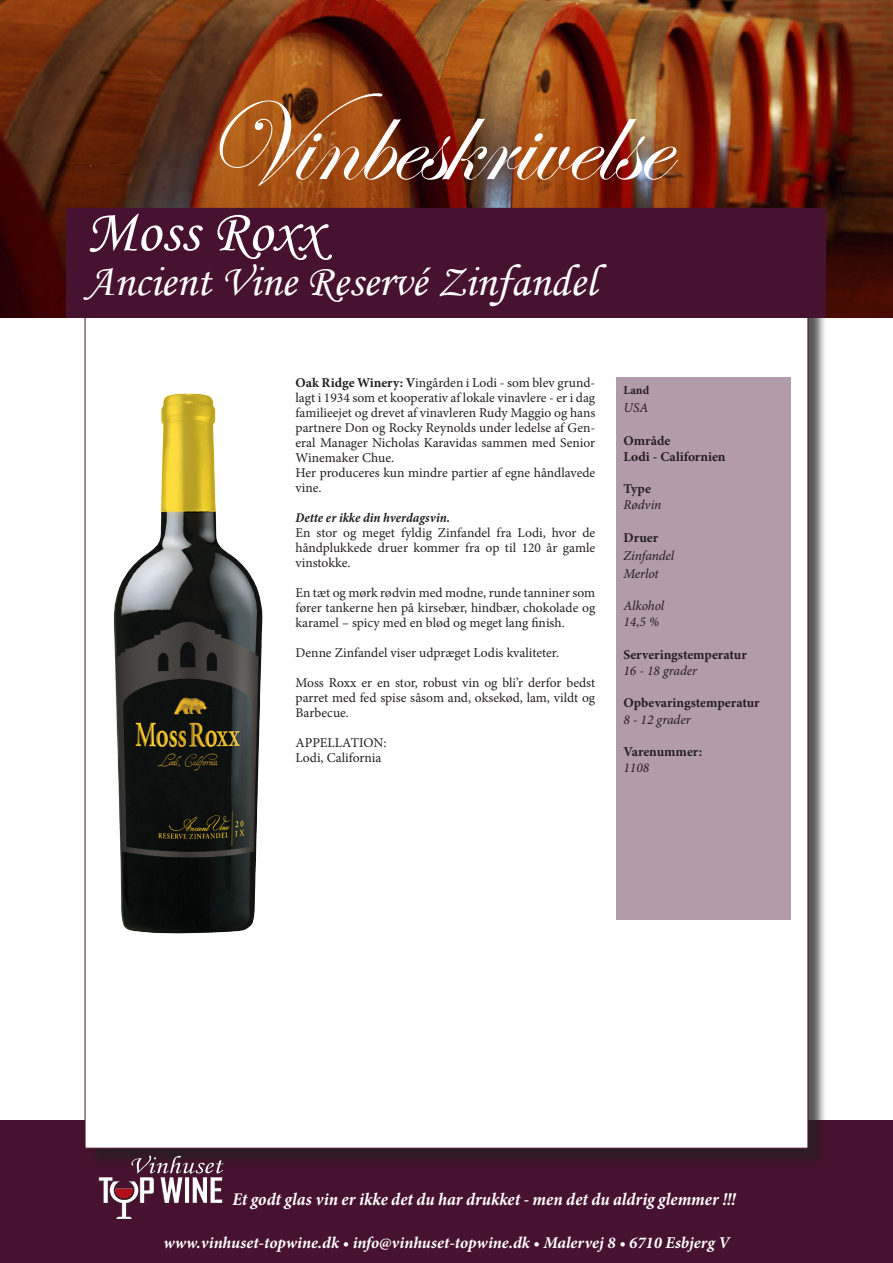
<style>
.page{position:relative;width:893px;height:1263px;background:#fff}
.page>*{position:absolute;margin:0;border:0;box-sizing:border-box;transform-origin:0 0}
.t1{font:120px "Edwardian Script ITC";color:#fff}
.t2{font:60px "Monotype Corsiva";color:#fff}
.t3{font:45px "Monotype Corsiva";color:#fff}
.t4{font:italic 700 condensed 18px "Minion Pro";color:#fff}
.t5{font:italic 700 16.5px "Minion Pro";color:#fff}
.t6{font:13.5px/15px "Minion Pro";color:#231f20;text-align:justify}
.t7{font:700 13.5px "Minion Pro";color:#231f20}
.t8{font:italic 13.5px "Minion Pro";letter-spacing:-.005em;color:#231f20}
.t9{font:italic 700 condensed 13.5px "Minion Pro";color:#231f20}
.t10{font:700 12px "Minion Pro";color:#231f20}
.s1{font-weight:700}
</style>
<div class="page">
<img style="left:0;top:0;width:893px;height:317px">
<div style="left:0;top:1120px;width:893px;height:143px;background:#47122f"></div>
<div style="left:87px;top:210px;width:740px;height:957px;background:#231f20;opacity:.75"></div>
<div style="left:85px;top:208px;width:723px;height:940px;background:#fff"></div>
<div style="left:67px;top:208px;width:759px;height:109px;background:#47122f"></div>
<div style="left:617px;top:377px;width:174px;height:542px;background:#b29bab"></div>
<img style="left:85px;top:1148px;width:147px;height:72px">
<img style="left:114px;top:393px;width:149px;height:541px">
<p class="t1" style="left:202px;top:76px;width:467px">Vinbeskrivelse</p>
<p class="t2" style="left:86px;top:195px;width:238px">Moss Roxx</p>
<p class="t3" style="left:86px;top:254px;width:512px">Ancient Vine Reservé Zinfandel</p>
<p class="t6" style="left:296px;top:375px;width:301px"><span class="s1">Oak Ridge Winery: V</span>ingården i Lodi - som blev grund&shy;lagt i 1934 som et kooperativ af lokale vinavlere - er i dag familieejet og drevet af vinavleren Rudy Maggio og hans partnere Don og Rocky Reynolds under ledelse af Gen&shy;eral Manager Nicholas Karavidas sammen med Senior Winemaker Chue.</p>
<p class="t6" style="left:296px;top:465px;width:301px">Her produceres kun mindre partier af egne håndlavede vine.</p>
<p class="t9" style="left:296px;top:508px;width:156px">Dette er ikke din hverdagsvin.</p>
<p class="t6" style="left:296px;top:525px;width:301px">En stor og meget fyldig Zinfandel fra Lodi, hvor de håndplukkede druer kommer fra op til 120 år gamle vinstokke.</p>
<p class="t6" style="left:296px;top:585px;width:301px">En tæt og mørk rødvin med modne, runde tanniner som fører tankerne hen på kirsebær, hindbær, chokolade og karamel – spicy med en blød og meget lang finish.</p>
<p class="t6" style="left:296px;top:645px;width:265px">Denne Zinfandel viser udpræget Lodis kvaliteter.</p>
<p class="t6" style="left:296px;top:675px;width:301px">Moss Roxx er en stor, robust vin og bli’r derfor bedst parret med fed spise såsom and, oksekød, lam, vildt og Barbecue.</p>
<p class="t6" style="left:296px;top:735px;width:92px">APPELLATION:</p>
<p class="t6" style="left:296px;top:750px;width:87px">Lodi, California</p>
<p class="t10" style="left:623px;top:382px;width:27px">Land</p>
<p class="t8" style="left:623px;top:399px;width:26px">USA</p>
<p class="t7" style="left:623px;top:431px;width:48px">Område</p>
<p class="t7" style="left:623px;top:447px;width:104px">Lodi - Californien</p>
<p class="t7" style="left:623px;top:479px;width:29px">Type</p>
<p class="t8" style="left:623px;top:496px;width:39px">Rødvin</p>
<p class="t7" style="left:623px;top:528px;width:36px">Druer</p>
<p class="t8" style="left:623px;top:546px;width:52px">Zinfandel</p>
<p class="t8" style="left:623px;top:564px;width:37px">Merlot</p>
<p class="t8" style="left:623px;top:597px;width:42px">Alkohol</p>
<p class="t8" style="left:623px;top:613px;width:37px">14,5 %</p>
<p class="t7" style="left:623px;top:645px;width:125px">Serveringstemperatur</p>
<p class="t8" style="left:623px;top:661px;width:75px">16 - 18 grader</p>
<p class="t7" style="left:623px;top:693px;width:138px">Opbevaringstemperatur</p>
<p class="t8" style="left:623px;top:710px;width:69px">8 - 12 grader</p>
<p class="t7" style="left:623px;top:742px;width:80px">Varenummer:</p>
<p class="t8" style="left:623px;top:759px;width:27px">1108</p>
<p class="t4" style="left:232px;top:1186px;width:505px">Et godt glas vin er ikke det du har drukket - men det du aldrig glemmer !!!</p>
<p class="t5" style="left:163px;top:1231px;width:568px">www.vinhuset-topwine.dk • info@vinhuset-topwine.dk • Malervej 8 • 6710 Esbjerg V</p>
</div>
